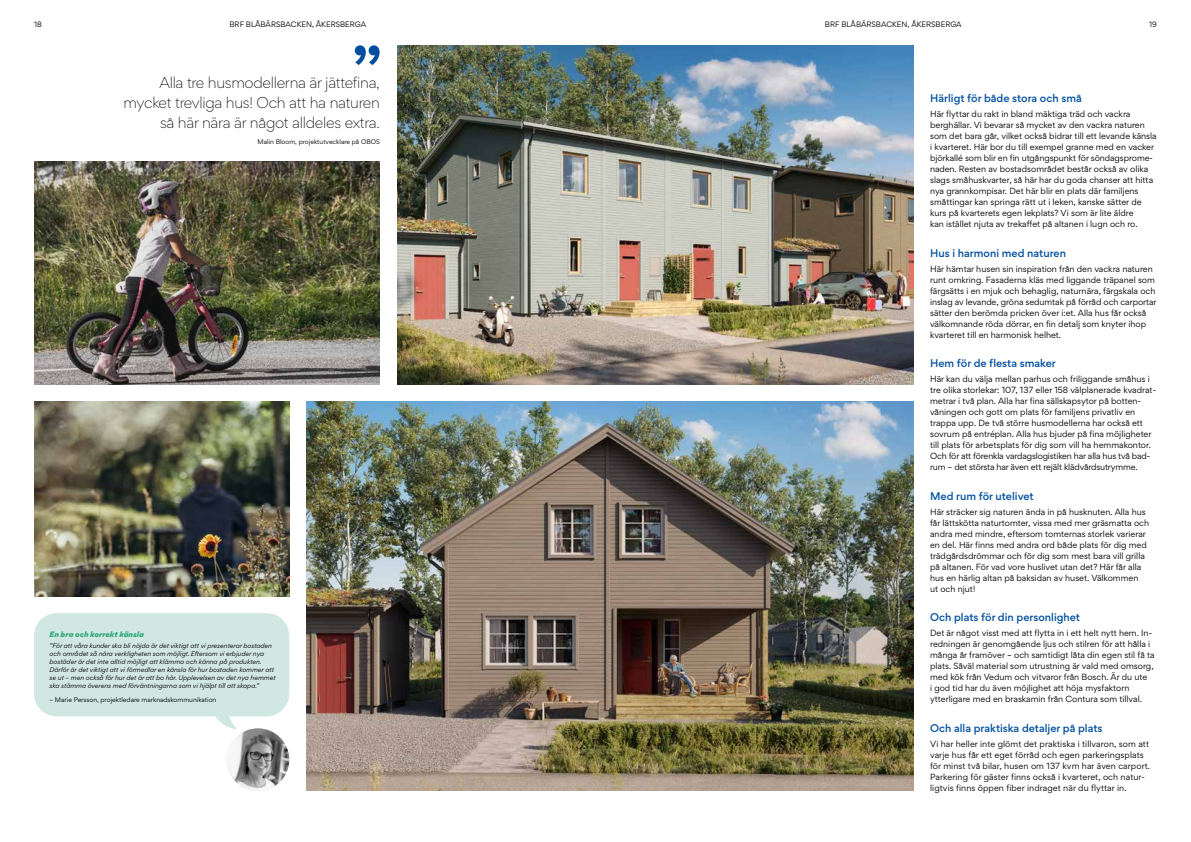
<style>
.page{position:relative;width:1191px;height:842px;background:#fff}
.page>*{position:absolute;margin:0;border:0;box-sizing:border-box;transform-origin:0 0}
.t1{font:300 14px/20px "Gordita";letter-spacing:-.02em;color:#000;text-align:right}
.t2{font:500 10px "Gordita";color:#004f9f}
.t3{font:8px/11px "Gordita";color:#000}
.t4{font:7px "Gordita";color:#000}
.t5{font:italic 900 7px "Gordita";color:#30a879}
.t6{font:italic 6px/8px "Gordita";color:#000}
.t7{font:6px "Gordita";color:#000}
</style>
<div class="page">
<img style="left:306px;top:401px;width:607px;height:390px">
<img style="left:34px;top:401px;width:255px;height:195px">
<img style="left:34px;top:161px;width:346px;height:223px">
<img style="left:397px;top:45px;width:516px;height:339px">
<img style="left:227px;top:728px;width:62px;height:63px;border-radius:31px">
<div style="left:34px;top:613px;width:255px;height:103px;background:#d0e8e1;border-radius:23px"></div>
<svg style="left:213px;top:716px;width:24px;height:13px"></svg>
<svg style="left:355px;top:45px;width:24px;height:20px"></svg>
<p class="t4" style="left:34px;top:19px;width:9px">18</p>
<p class="t4" style="left:229px;top:19px;width:138px">BRF BLÅBÄRSBACKEN, ÅKERSBERGA</p>
<p class="t4" style="left:825px;top:19px;width:138px">BRF BLÅBÄRSBACKEN, ÅKERSBERGA</p>
<p class="t4" style="left:1149px;top:19px;width:9px">19</p>
<h1 class="t1" style="left:123px;top:72px;width:258px">Alla tre husmodellerna är jättefina, mycket trevliga hus! Och att ha naturen så här nära är något alldeles extra.</h1>
<p class="t7" style="left:257px;top:137px;width:124px">Malin Bloom, projektutvecklare på OBOS</p>
<p class="t5" style="left:50px;top:629px;width:96px">En bra och korrekt känsla</p>
<p class="t6" style="left:50px;top:642px;width:227px">”För att våra kunder ska bli nöjda är det viktigt att vi presenterar bostaden och området så nära verkligheten som möjligt. Eftersom vi erbjuder nya bostäder är det inte alltid möjligt att klämma och känna på produkten.<br>Därför är det viktigt att vi förmedlar en känsla för hur bostaden kommer att se ut – men också för hur det är att bo här. Upplevelsen av det nya hemmet ska stämma överens med förväntningarna som vi hjälpt till att skapa.”</p>
<p class="t7" style="left:50px;top:695px;width:168px">– Marie Persson, projektledare marknadskommunikation</p>
<p class="t2" style="left:930px;top:91px;width:153px">Härligt för både stora och små</p>
<p class="t3" style="left:930px;top:109px;width:228px">Här flyttar du rakt in bland mäktiga träd och vackra berghällar. Vi bevarar så mycket av den vackra naturen som det bara går, vilket också bidrar till ett levande känsla i kvarteret. Här bor du till exempel granne med en vacker björkallé som blir en fin utgångspunkt för söndagsprome&shy;naden. Resten av bostadsområdet består också av olika slags småhuskvarter, så här har du goda chanser att hitta nya grannkompisar. Det här blir en plats där familjens småttingar kan springa rätt ut i leken, kanske sätter de kurs på kvarterets egen lekplats? Vi som är lite äldre<br>kan istället njuta av trekaffet på altanen i lugn och ro.</p>
<p class="t2" style="left:930px;top:245px;width:137px">Hus i harmoni med naturen</p>
<p class="t3" style="left:930px;top:263px;width:228px">Här hämtar husen sin inspiration från den vackra naturen runt omkring. Fasaderna kläs med liggande träpanel som färgsätts i en mjuk och behaglig, naturnära, färgskala och inslag av levande, gröna sedumtak på förråd och carportar sätter den berömda pricken över i:et. Alla hus får också välkomnande röda dörrar, en fin detalj som knyter ihop kvarteret till en harmonisk helhet.</p>
<p class="t2" style="left:930px;top:356px;width:127px">Hem för de flesta smaker</p>
<p class="t3" style="left:930px;top:374px;width:227px">Här kan du välja mellan parhus och friliggande småhus i tre olika storlekar: 107, 137 eller 158 välplanerade kvadrat&shy;metrar i två plan. Alla har fina sällskapsytor på botten&shy;våningen och gott om plats för familjens privatliv en trappa upp. De två större husmodellerna har också ett sovrum på entréplan. Alla hus bjuder på fina möjligheter till plats för arbetsplats för dig som vill ha hemmakontor.<br>Och för att förenkla vardagslogistiken har alla hus två bad&shy;rum – det största har även ett rejält klädvårdsutrymme.</p>
<p class="t2" style="left:930px;top:488px;width:105px">Med rum för utelivet</p>
<p class="t3" style="left:930px;top:506px;width:220px">Här sträcker sig naturen ända in på husknuten. Alla hus får lättskötta naturtomter, vissa med mer gräsmatta och andra med mindre, eftersom tomternas storlek varierar en del. Här finns med andra ord både plats för dig med trädgårdsdrömmar och för dig som mest bara vill grilla på altanen. För vad vore huslivet utan det? Här får alla hus en härlig altan på baksidan av huset. Välkommen<br>ut och njut!</p>
<p class="t2" style="left:930px;top:610px;width:151px">Och plats för din personlighet</p>
<p class="t3" style="left:930px;top:628px;width:226px">Det är något visst med att flytta in i ett helt nytt hem. In&shy;redningen är genomgående ljus och stilren för att hålla i många år framöver – och samtidigt låta din egen stil få ta plats. Såväl material som utrustning är vald med omsorg, med kök från Vedum och vitvaror från Bosch. Är du ute<br>i god tid har du även möjlighet att höja mysfaktorn ytterligare med en braskamin från Contura som tillval.</p>
<p class="t2" style="left:930px;top:720px;width:174px">Och alla praktiska detaljer på plats</p>
<p class="t3" style="left:930px;top:738px;width:222px">Vi har heller inte glömt det praktiska i tillvaron, som att varje hus får ett eget förråd och egen parkeringsplats för minst två bilar, husen om 137 kvm har även carport.<br>Parkering för gäster finns också i kvarteret, och natur&shy;ligtvis finns öppen fiber indraget när du flyttar in.</p>
</div>
